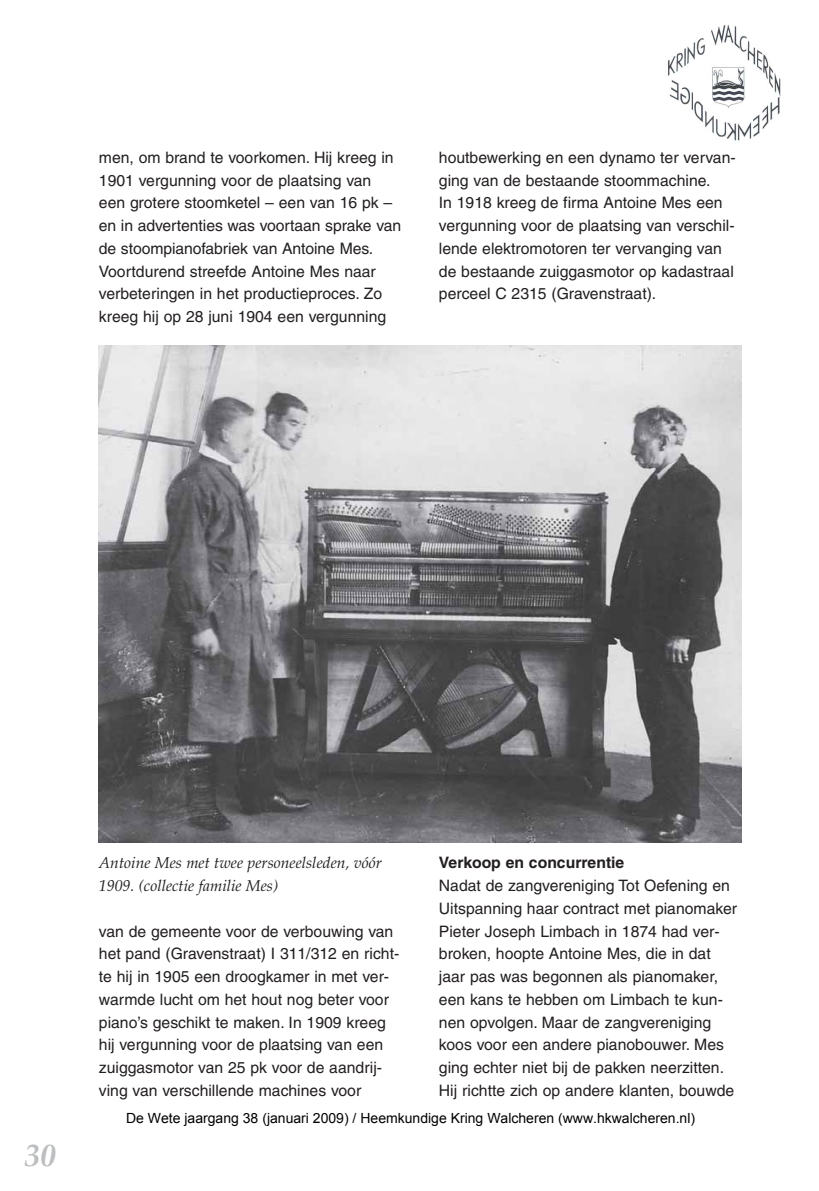
<style>
.page{position:relative;width:819px;height:1191px;background:#fff}
.page>*{position:absolute;margin:0;border:0;box-sizing:border-box;transform-origin:0 0}
.t1{font:italic 700 31.5px "Palatino";color:#bcbec0}
.t2{font:15.75px/22.8px "Helvetica";color:#231f20}
.t3{font:italic 15.75px/22.8px "Palatino";color:#231f20}
.t4{font:700 15.75px "Helvetica";color:#231f20}
.t5{font:14px "Arial";color:#000}
</style>
<div class="page">
<img style="left:667px;top:24px;width:114px;height:117px">
<img style="left:99px;top:345px;width:642px;height:497px">
<p class="t2" style="left:99px;top:147px;width:304px">men, om brand te voorkomen. Hij kreeg in 1901 vergunning voor de plaatsing van een grotere stoomketel – een van 16 pk – en in advertenties was voortaan sprake van de stoompianofabriek van Antoine Mes.<br>Voortdurend streefde Antoine Mes naar verbeteringen in het productieproces. Zo kreeg hij op 28 juni 1904 een vergunning</p>
<p class="t2" style="left:439px;top:147px;width:298px">houtbewerking en een dynamo ter vervan&shy;ging van de bestaande stoommachine.<br>In 1918 kreeg de firma Antoine Mes een vergunning voor de plaatsing van verschil&shy;lende elektromotoren ter vervanging van de bestaande zuiggasmotor op kadastraal perceel C 2315 (Gravenstraat).</p>
<h1 class="t1" style="left:24px;top:1143px;width:33px">30</h1>
<p class="t3" style="left:99px;top:853px;width:284px">Antoine Mes met twee personeelsleden, vóór<br>1909. (collectie familie Mes)</p>
<p class="t2" style="left:99px;top:921px;width:302px">van de gemeente voor de verbouwing van het pand (Gravenstraat) I 311/312 en richt&shy;te hij in 1905 een droogkamer in met ver&shy;warmde lucht om het hout nog beter voor piano’s geschikt te maken. In 1909 kreeg hij vergunning voor de plaatsing van een zuiggasmotor van 25 pk voor de aandrij&shy;ving van verschillende machines voor</p>
<p class="t4" style="left:439px;top:857px;width:187px">Verkoop en concurrentie</p>
<p class="t2" style="left:439px;top:875px;width:299px">Nadat de zangvereniging Tot Oefening en Uitspanning haar contract met pianomaker Pieter Joseph Limbach in 1874 had ver&shy;broken, hoopte Antoine Mes, die in dat jaar pas was begonnen als pianomaker, een kans te hebben om Limbach te kun&shy;nen opvolgen. Maar de zangvereniging koos voor een andere pianobouwer. Mes ging echter niet bij de pakken neerzitten.<br>Hij richtte zich op andere klanten, bouwde</p>
<p class="t5" style="left:126px;top:1109px;width:570px">De Wete jaargang 38 (januari 2009) / Heemkundige Kring Walcheren (www.hkwalcheren.nl)</p>
</div>
